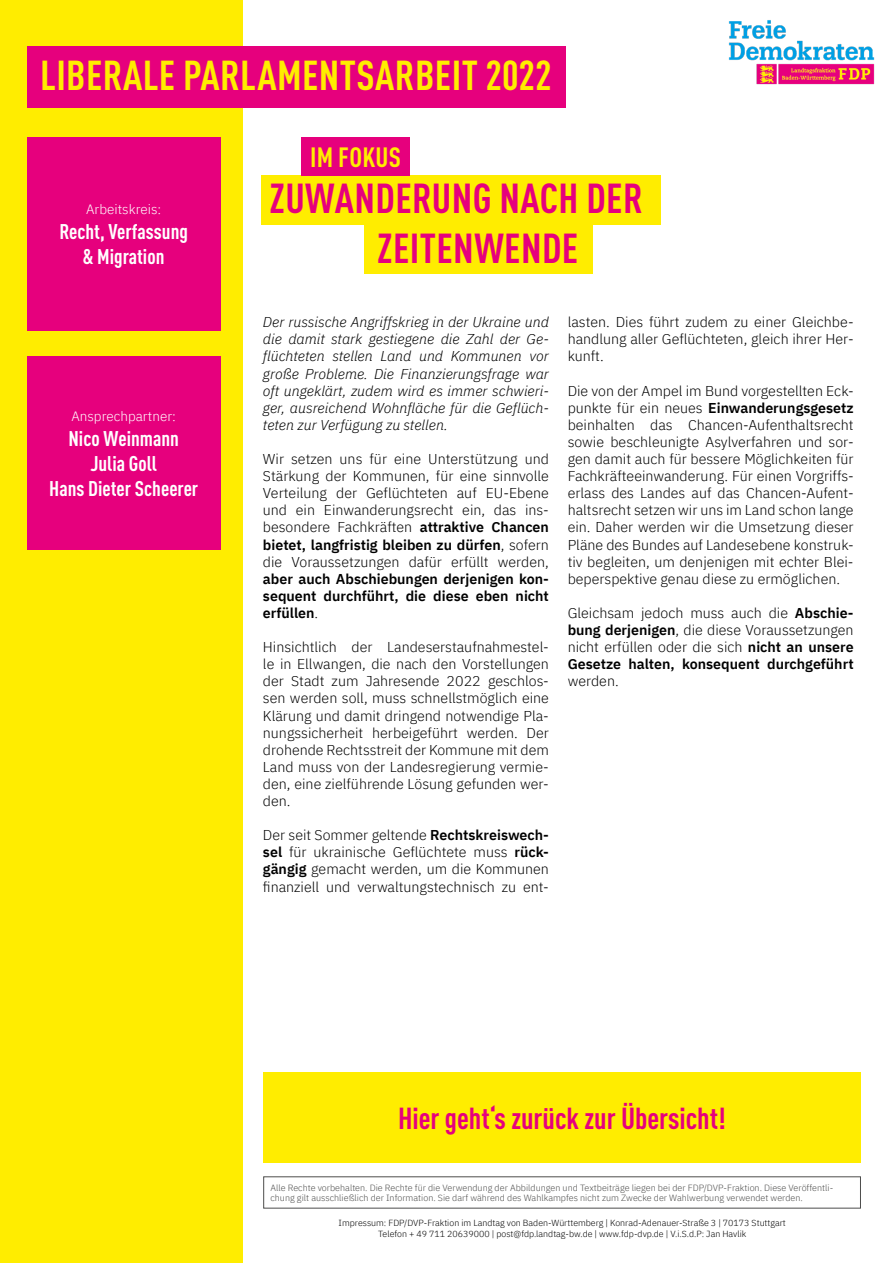
<style>
.page{position:relative;width:893px;height:1263px;background:#fff}
.page>*{position:absolute;margin:0;border:0;box-sizing:border-box;transform-origin:0 0}
.t1{font:700 condensed 41.25px/49.5px "DINOT";letter-spacing:.01em;color:#e6007d}
.t2{font:700 condensed 41.25px "DINOT";letter-spacing:.01em;color:#ffed00}
.t3{font:700 condensed 30px "DINOT";color:#e6007d}
.t4{font:700 condensed 27.6px "DINOT";letter-spacing:.01em;color:#ffed00}
.t5{font:700 condensed 21px/25.2px "DINOT";color:#fff;text-align:center}
.t6{font:300 14.25px/17.1px "IBM Plex Sans";color:#000;text-align:justify}
.t7{font:italic 300 14.25px/17.1px "IBM Plex Sans";color:#000;text-align:justify}
.t8{font:600 14.25px/17.1px "IBM Plex Sans";color:#000;text-align:justify}
.t9{font:300 13.5px "IBM Plex Sans";color:#fff}
.t10{font:300 9px/10.8px "IBM Plex Sans";color:#4d4d4c}
.t11{font:300 8.85px/10.6px "IBM Plex Sans";color:#000;text-align:center}
.s1{font-weight:600}
.s2{font-weight:300}
</style>
<div class="page">
<div style="left:0;top:0;width:242px;height:1263px;background:#ffed00"></div>
<div style="left:261px;top:175px;width:399px;height:49px;background:#ffed00"></div>
<div style="left:27px;top:137px;width:194px;height:193px;background:#e6007d"></div>
<div style="left:27px;top:356px;width:194px;height:194px;background:#e6007d"></div>
<div style="left:301px;top:137px;width:109px;height:38px;background:#e6007d"></div>
<div style="left:364px;top:224px;width:228px;height:50px;background:#ffed00"></div>
<img style="left:728px;top:20px;width:147px;height:65px">
<div style="left:263px;top:1072px;width:598px;height:90px;background:#ffed00"></div>
<div style="left:263px;top:1176px;width:598px;height:32px;border:1px solid #4d4d4c"></div>
<div style="left:27px;top:46px;width:538px;height:61px;background:#e6007d"></div>
<h1 class="t2" style="left:40px;top:51px;width:513px">LIBERALE PARLAMENTSARBEIT 2022</h1>
<p class="t9" style="left:86px;top:199px;width:77px">Arbeitskreis:</p>
<h3 class="t5" style="left:59px;top:219px;width:130px">Recht, Verfassung &amp; Migration</h3>
<p class="t9" style="left:71px;top:406px;width:106px">Ansprechpartner:</p>
<h3 class="t5" style="left:49px;top:425px;width:150px">Nico Weinmann<br>Julia Goll<br>Hans Dieter Scheerer</h3>
<h3 class="t4" style="left:310px;top:140px;width:92px">IM FOKUS</h3>
<h1 class="t1" style="left:377px;top:174px;width:267px;text-indent:-108px">ZUWANDERUNG NACH DER<br>ZEITENWENDE</h1>
<p class="t7" style="left:263px;top:312px;width:288px">Der russische Angriffskrieg in der Ukraine und die damit stark gestiegene die Zahl der Ge&shy;flüchteten stellen Land und Kommunen vor große Probleme. Die Finanzierungsfrage war oft ungeklärt, zudem wird es immer schwieri&shy;ger, ausreichend Wohnfläche für die Geflüch&shy;teten zur Verfügung zu stellen.</p>
<p class="t6" style="left:263px;top:449px;width:287px">Wir setzen uns für eine Unterstützung und Stärkung der Kommunen, für eine sinnvolle Verteilung der Geflüchteten auf EU-Ebene und ein Einwanderungsrecht ein, das ins&shy;besondere Fachkräften <span class="s1">attraktive Chancen bietet, langfristig bleiben zu dürfen</span>, sofern die Voraussetzungen dafür erfüllt werden,</p>
<p class="t8" style="left:263px;top:569px;width:287px">aber auch Abschiebungen derjenigen kon&shy;sequent durchführt, die diese eben nicht erfüllen<span class="s2">.</span></p>
<p class="t6" style="left:263px;top:637px;width:287px">Hinsichtlich der Landeserstaufnahmestel&shy;le in Ellwangen, die nach den Vorstellungen der Stadt zum Jahresende 2022 geschlos&shy;sen werden soll, muss schnellstmöglich eine Klärung und damit dringend notwendige Pla&shy;nungssicherheit herbeigeführt werden. Der drohende Rechtsstreit der Kommune mit dem Land muss von der Landesregierung vermie&shy;den, eine zielführende Lösung gefunden wer&shy;den.</p>
<p class="t6" style="left:263px;top:825px;width:287px">Der seit Sommer geltende <span class="s1">Rechtskreiswech&shy;sel</span> für ukrainische Geflüchtete muss <span class="s1">rück&shy;gängig</span> gemacht werden, um die Kommunen finanziell und verwaltungstechnisch zu ent-</p>
<p class="t6" style="left:568px;top:312px;width:287px">lasten. Dies führt zudem zu einer Gleichbe&shy;handlung aller Geflüchteten, gleich ihrer Her&shy;kunft.</p>
<p class="t6" style="left:568px;top:381px;width:288px">Die von der Ampel im Bund vorgestellten Eck&shy;punkte für ein neues <span class="s1">Einwanderungsgesetz </span>beinhalten das Chancen-Aufenthaltsrecht sowie beschleunigte Asylverfahren und sor&shy;gen damit auch für bessere Möglichkeiten für Fachkräfteeinwanderung. Für einen Vorgriffs&shy;erlass des Landes auf das Chancen-Aufent&shy;haltsrecht setzen wir uns im Land schon lange ein. Daher werden wir die Umsetzung dieser Pläne des Bundes auf Landesebene konstruk&shy;tiv begleiten, um denjenigen mit echter Blei&shy;beperspektive genau diese zu ermöglichen.</p>
<p class="t6" style="left:568px;top:603px;width:287px">Gleichsam jedoch muss auch die <span class="s1">Abschie&shy;bung derjenigen</span>, die diese Voraussetzungen nicht erfüllen oder die sich <span class="s1">nicht an unsere Gesetze halten, konsequent durchgeführt</span></p>
<p class="t6" style="left:568px;top:671px;width:53px">werden.</p>
<h2 class="t3" style="left:398px;top:1100px;width:329px">Hier geht‘s zurück zur Übersicht!</h2>
<p class="t10" style="left:270px;top:1181px;width:564px">Alle Rechte vorbehalten. Die Rechte für die Verwendung der Abbildungen und Textbeiträge liegen bei der FDP/DVP-Fraktion. Diese Veröffentli&shy;chung gilt ausschließlich der Information. Sie darf während des Wahlkampfes nicht zum Zwecke der Wahlwerbung verwendet werden.</p>
<p class="t11" style="left:339px;top:1217px;width:449px">Impressum: FDP/DVP-Fraktion im Landtag von Baden-Württemberg | Konrad-Adenauer-Straße 3 | 70173 Stuttgart<br>Telefon + 49 711 20639000 | post@fdp.landtag-bw.de | www.fdp-dvp.de | V.i.S.d.P: Jan Havlik</p>
</div>
